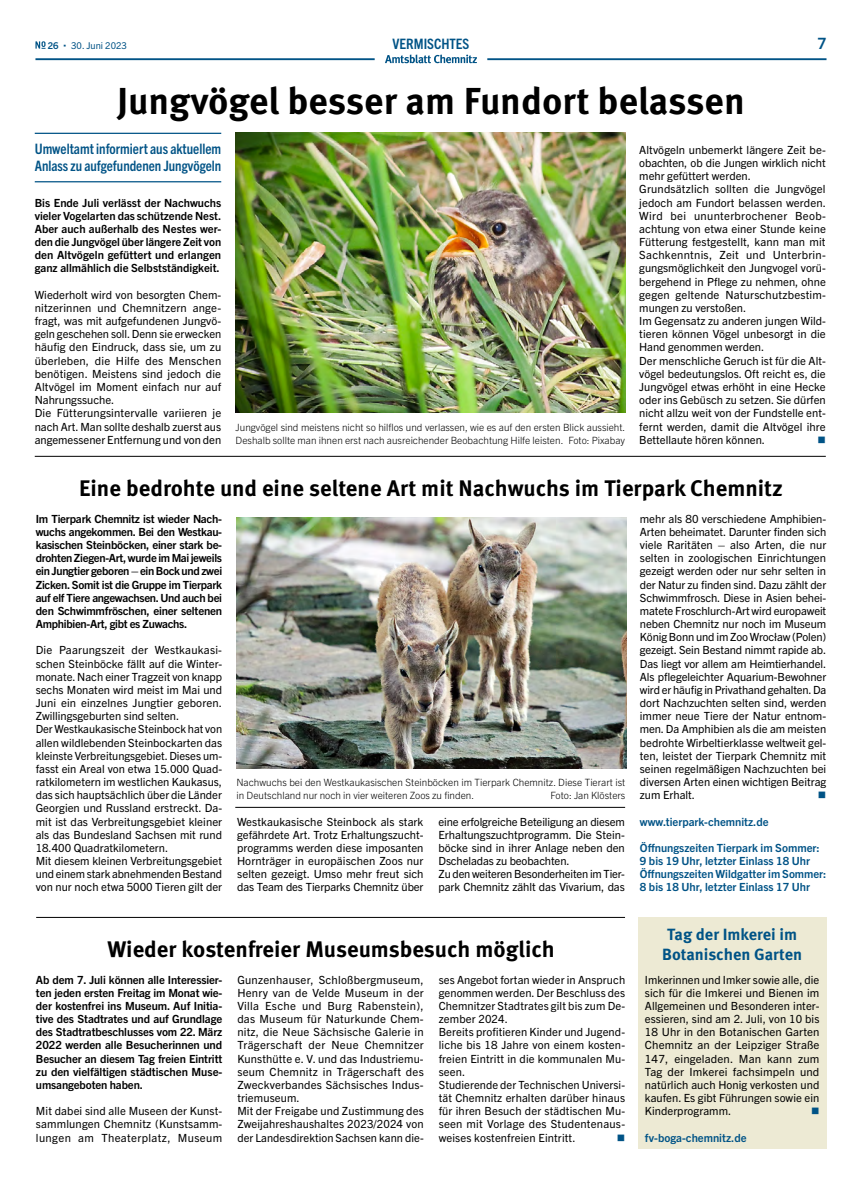
<style>
.page{position:relative;width:862px;height:1184px;background:#fff}
.page>*{position:absolute;margin:0;border:0;box-sizing:border-box;transform-origin:0 0}
.Überschrift_1_Ordnun{font:700 37.5px "Meta Pro";color:#000}
.Überschrift_3_Ordnun{font:700 22.5px "Meta Pro";color:#000}
.Kurznachricht__Übers{font:700 16.25px/19.5px "Meta Pro";color:#005386;text-align:center}
.t1{font:700 15.62px "Trade Gothic Next LT Pro";color:#005386}
.Teaser_blau_mit_Absa{font:700 condensed 14.38px/17.2px "Trade Gothic Next LT Pro";color:#005386}
.Rubrikenbezeichnung{font:700 condensed 14.38px "Trade Gothic Next LT Pro";color:#005386}
.Fließtext{font:11.25px/13.1px "Trade Gothic Next LT Pro";color:#000;text-align:justify}
.Fließtext-2{font:700 11.25px/13.1px "Trade Gothic Next LT Pro";letter-spacing:-.005em;color:#000;text-align:justify}
.Kurznachricht_Fließt{font:11.25px/13.1px "Trade Gothic Next LT Pro";letter-spacing:.005em;color:#000;text-align:justify}
.Fließtext-3{font:700 11.25px/13.1px "Trade Gothic Next LT Pro";color:#005386}
.Kurznachricht_Fließt-2{font:700 11.25px "Trade Gothic Next LT Pro";color:#005386}
.Fließtext-4{font:11.25px "Wingdings";color:#005386}
.Kurznachricht_Fließt-3{font:11.25px "Wingdings";color:#005386}
.Bildunterschrift{font:300 10px/13.1px "Trade Gothic Next LT Pro";color:#000}
.t2{font:9.38px "Trade Gothic Next LT Pro";color:#005386}
.t3{font:700 9.38px "Trade Gothic Next LT Pro";color:#005386}
</style>
<div class="page">
<svg style="left:35px;top:41px;width:10px;height:8px"></svg>
<hr style="left:35px;top:58px;width:339px;height:2px;background:#005386">
<hr style="left:487px;top:58px;width:339px;height:2px;background:#005386">
<svg style="left:385px;top:55px;width:92px;height:8px"></svg>
<hr style="left:35px;top:133px;width:186px;height:1px;background:#005386">
<hr style="left:35px;top:181px;width:186px;height:1px;background:#005386">
<img style="left:235px;top:133px;width:389px;height:280px">
<hr style="left:36px;top:917px;width:588px;height:1px;background:#000">
<hr style="left:35px;top:456px;width:790px;height:1px;background:#000">
<div style="left:637px;top:917px;width:189px;height:231px;background:#edead4"></div>
<img style="left:236px;top:517px;width:389px;height:251px">
<hr style="left:235px;top:807px;width:389px;height:1px;background:#000">
<p class="t3" style="left:48px;top:39px;width:12px">26</p>
<p class="t2" style="left:71px;top:39px;width:57px">30. Juni 2023</p>
<p class="Rubrikenbezeichnung" style="left:392px;top:34px;width:78px">VERMISCHTES</p>
<h3 class="t1" style="left:817px;top:32px;width:10px">7</h3>
<p class="Überschrift_1_Ordnun" style="left:117px;top:72px;width:628px">Jungvögel besser am Fundort belassen</p>
<p class="Teaser_blau_mit_Absa" style="left:35px;top:139px;width:188px">Umweltamt informiert aus aktuellem<br>Anlass zu aufgefundenen Jungvögeln</p>
<p class="Fließtext-2" style="left:35px;top:195px;width:188px">Bis Ende Juli verlässt der Nachwuchs vieler Vogelarten das schützende Nest.<br>Aber auch außerhalb des Nestes wer&shy;den die Jungvögel über längere Zeit von den Altvögeln gefüttert und erlangen ganz allmählich die Selbstständigkeit.</p>
<p class="Fließtext" style="left:35px;top:287px;width:188px">Wiederholt wird von besorgten Chem&shy;nitzerinnen und Chemnitzern ange&shy;fragt, was mit aufgefundenen Jungvö&shy;geln geschehen soll. Denn sie erwecken häufig den Eindruck, dass sie, um zu überleben, die Hilfe des Menschen benötigen. Meistens sind jedoch die Altvögel im Moment einfach nur auf Nahrungssuche.</p>
<p class="Fließtext" style="left:35px;top:406px;width:188px">Die Fütterungsintervalle variieren je nach Art. Man sollte deshalb zuerst aus angemessener Entfernung und von den</p>
<p class="Bildunterschrift" style="left:235px;top:419px;width:391px">Jungvögel sind meistens nicht so hilflos und verlassen, wie es auf den ersten Blick aussieht.<br>Deshalb sollte man ihnen erst nach ausreichender Beobachtung Hilfe leisten. Foto: Pixabay</p>
<p class="Fließtext" style="left:639px;top:142px;width:188px">Altvögeln unbemerkt längere Zeit be&shy;obachten, ob die Jungen wirklich nicht mehr gefüttert werden.</p>
<p class="Fließtext" style="left:639px;top:182px;width:188px">Grundsätzlich sollten die Jungvögel jedoch am Fundort belassen werden.<br>Wird bei ununterbrochener Beob&shy;achtung von etwa einer Stunde keine Fütterung festgestellt, kann man mit Sachkenntnis, Zeit und Unterbrin&shy;gungsmöglichkeit den Jungvogel vorü&shy;bergehend in Pflege zu nehmen, ohne gegen geltende Naturschutzbestim&shy;mungen zu verstoßen.</p>
<p class="Fließtext" style="left:639px;top:314px;width:188px">Im Gegensatz zu anderen jungen Wild&shy;tieren können Vögel unbesorgt in die Hand genommen werden.</p>
<p class="Fließtext" style="left:639px;top:353px;width:188px">Der menschliche Geruch ist für die Alt&shy;vögel bedeutungslos. Oft reicht es, die Jungvögel etwas erhöht in eine Hecke oder ins Gebüsch zu setzen. Sie dürfen nicht allzu weit von der Fundstelle ent&shy;fernt werden, damit die Altvögel ihre Bettellaute hören können.</p>
<p class="Fließtext-4" style="left:816px;top:433px;width:10px">■</p>
<p class="Überschrift_3_Ordnun" style="left:79px;top:471px;width:705px">Eine bedrohte und eine seltene Art mit Nachwuchs im Tierpark Chemnitz</p>
<p class="Fließtext-2" style="left:36px;top:511px;width:188px">Im Tierpark Chemnitz ist wieder Nach&shy;wuchs angekommen. Bei den Westkau&shy;kasischen Steinböcken, einer stark be&shy;drohten Ziegen-Art, wurde im Mai jeweils ein Jungtier geboren – ein Bock und zwei Zicken. Somit ist die Gruppe im Tierpark auf elf Tiere angewachsen. Und auch bei den Schwimmfröschen, einer seltenen Amphibien-Art, gibt es Zuwachs.</p>
<p class="Fließtext" style="left:36px;top:643px;width:188px">Die Paarungszeit der Westkaukasi&shy;schen Steinböcke fällt auf die Winter&shy;monate. Nach einer Tragzeit von knapp sechs Monaten wird meist im Mai und Juni ein einzelnes Jungtier geboren.<br>Zwillingsgeburten sind selten.</p>
<p class="Fließtext" style="left:36px;top:722px;width:188px">Der Westkaukasische Steinbock hat von allen wildlebenden Steinbockarten das kleinste Verbreitungsgebiet. Dieses um&shy;fasst ein Areal von etwa 15.000 Quad&shy;ratkilometern im westlichen Kaukasus, das sich hauptsächlich über die Länder Georgien und Russland erstreckt. Da&shy;mit ist das Verbreitungsgebiet kleiner als das Bundesland Sachsen mit rund 18.400 Quadratkilometern.</p>
<p class="Fließtext" style="left:36px;top:853px;width:188px">Mit diesem kleinen Verbreitungsgebiet und einem stark abnehmenden Bestand von nur noch etwa 5000 Tieren gilt der</p>
<p class="Bildunterschrift" style="left:236px;top:775px;width:390px">Nachwuchs bei den Westkaukasischen Steinböcken im Tierpark Chemnitz. Diese Tierart ist in Deutschland nur noch in vier weiteren Zoos zu finden.</p>
<p class="Bildunterschrift" style="left:550px;top:788px;width:76px">Foto: Jan Klösters</p>
<p class="Fließtext" style="left:237px;top:814px;width:188px">Westkaukasische Steinbock als stark gefährdete Art. Trotz Erhaltungszucht&shy;programms werden diese imposanten Hornträger in europäischen Zoos nur selten gezeigt. Umso mehr freut sich das Team des Tierparks Chemnitz über</p>
<p class="Fließtext" style="left:438px;top:814px;width:188px">eine erfolgreiche Beteiligung an diesem Erhaltungszuchtprogramm. Die Stein&shy;böcke sind in ihrer Anlage neben den Dscheladas zu beobachten.</p>
<p class="Fließtext" style="left:438px;top:866px;width:188px">Zu den weiteren Besonderheiten im Tier&shy;park Chemnitz zählt das Vivarium, das</p>
<p class="Überschrift_3_Ordnun" style="left:107px;top:931px;width:448px">Wieder kostenfreier Museumsbesuch möglich</p>
<p class="Fließtext-2" style="left:36px;top:972px;width:188px">Ab dem 7. Juli können alle Interessier&shy;ten jeden ersten Freitag im Monat wie&shy;der kostenfrei ins Museum. Auf Initia&shy;tive des Stadtrates und auf Grundlage des Stadtratbeschlusses vom 22. März 2022 werden alle Besucherinnen und Besucher an diesem Tag freien Eintritt zu den vielfältigen städtischen Muse&shy;umsangeboten haben.</p>
<p class="Fließtext" style="left:36px;top:1103px;width:188px">Mit dabei sind alle Museen der Kunst&shy;sammlungen Chemnitz (Kunstsamm&shy;lungen am Theaterplatz, Museum</p>
<p class="Fließtext" style="left:237px;top:972px;width:188px">Gunzenhauser, Schloßbergmuseum, Henry van de Velde Museum in der Villa Esche und Burg Rabenstein), das Museum für Naturkunde Chem&shy;nitz, die Neue Sächsische Galerie in Trägerschaft der Neue Chemnitzer Kunsthütte e. V. und das Industriemu&shy;seum Chemnitz in Trägerschaft des Zweckverbandes Sächsisches Indus&shy;triemuseum.</p>
<p class="Fließtext" style="left:237px;top:1103px;width:188px">Mit der Freigabe und Zustimmung des Zweijahreshaushaltes 2023/2024 von der Landesdirektion Sachsen kann die-</p>
<p class="Fließtext" style="left:438px;top:972px;width:188px">ses Angebot fortan wieder in Anspruch genommen werden. Der Beschluss des Chemnitzer Stadtrates gilt bis zum De&shy;zember 2024.</p>
<p class="Fließtext" style="left:438px;top:1024px;width:188px">Bereits profitieren Kinder und Jugend&shy;liche bis 18 Jahre von einem kosten&shy;freien Eintritt in die kommunalen Mu&shy;seen.</p>
<p class="Fließtext" style="left:438px;top:1077px;width:188px">Studierende der Technischen Universi&shy;tät Chemnitz erhalten darüber hinaus für ihren Besuch der städtischen Mu&shy;seen mit Vorlage des Studentenaus&shy;weises kostenfreien Eintritt.</p>
<p class="Fließtext-4" style="left:616px;top:1131px;width:10px">■</p>
<p class="Fließtext" style="left:639px;top:511px;width:188px">mehr als 80 verschiedene Amphibien-Arten beheimatet. Darunter finden sich viele Raritäten – also Arten, die nur selten in zoologischen Einrichtungen gezeigt werden oder nur sehr selten in der Natur zu finden sind. Dazu zählt der Schwimmfrosch. Diese in Asien behei&shy;matete Froschlurch-Art wird europaweit neben Chemnitz nur noch im Museum König Bonn und im Zoo Wrocław (Polen) gezeigt. Sein Bestand nimmt rapide ab.<br>Das liegt vor allem am Heimtierhandel.<br>Als pflegeleichter Aquarium-Bewohner wird er häufig in Privathand gehalten. Da dort Nachzuchten selten sind, werden immer neue Tiere der Natur entnom&shy;men. Da Amphibien als die am meisten bedrohte Wirbeltierklasse weltweit gel&shy;ten, leistet der Tierpark Chemnitz mit seinen regelmäßigen Nachzuchten bei diversen Arten einen wichtigen Beitrag zum Erhalt.</p>
<p class="Fließtext-4" style="left:817px;top:789px;width:10px">■</p>
<p class="Fließtext-3" style="left:639px;top:814px;width:130px">www.tierpark-chemnitz.de</p>
<p class="Fließtext-3" style="left:639px;top:840px;width:181px">Öffnungszeiten Tierpark im Sommer:</p>
<p class="Fließtext-3" style="left:639px;top:853px;width:171px">9 bis 19 Uhr, letzter Einlass 18 Uhr</p>
<p class="Fließtext-3" style="left:639px;top:866px;width:188px">Öffnungszeiten Wildgatter im Sommer:<br>8 bis 18 Uhr, letzter Einlass 17 Uhr</p>
<p class="Kurznachricht__Übers" style="left:661px;top:923px;width:141px">Tag der Imkerei im<br>Botanischen Garten</p>
<p class="Kurznachricht_Fließt" style="left:644px;top:972px;width:176px">Imkerinnen und Imker sowie alle, die sich für die Imkerei und Bienen im Allgemeinen und Besonderen inter&shy;essieren, sind am 2. Juli, von 10 bis 18 Uhr in den Botanischen Garten Chemnitz an der Leipziger Straße 147, eingeladen. Man kann zum Tag der Imkerei fachsimpeln und natürlich auch Honig verkosten und kaufen. Es gibt Führungen sowie ein Kinderprogramm.</p>
<p class="Kurznachricht_Fließt-3" style="left:810px;top:1105px;width:10px">■</p>
<p class="Kurznachricht_Fließt-2" style="left:644px;top:1129px;width:103px">fv-boga-chemnitz.de</p>
</div>
